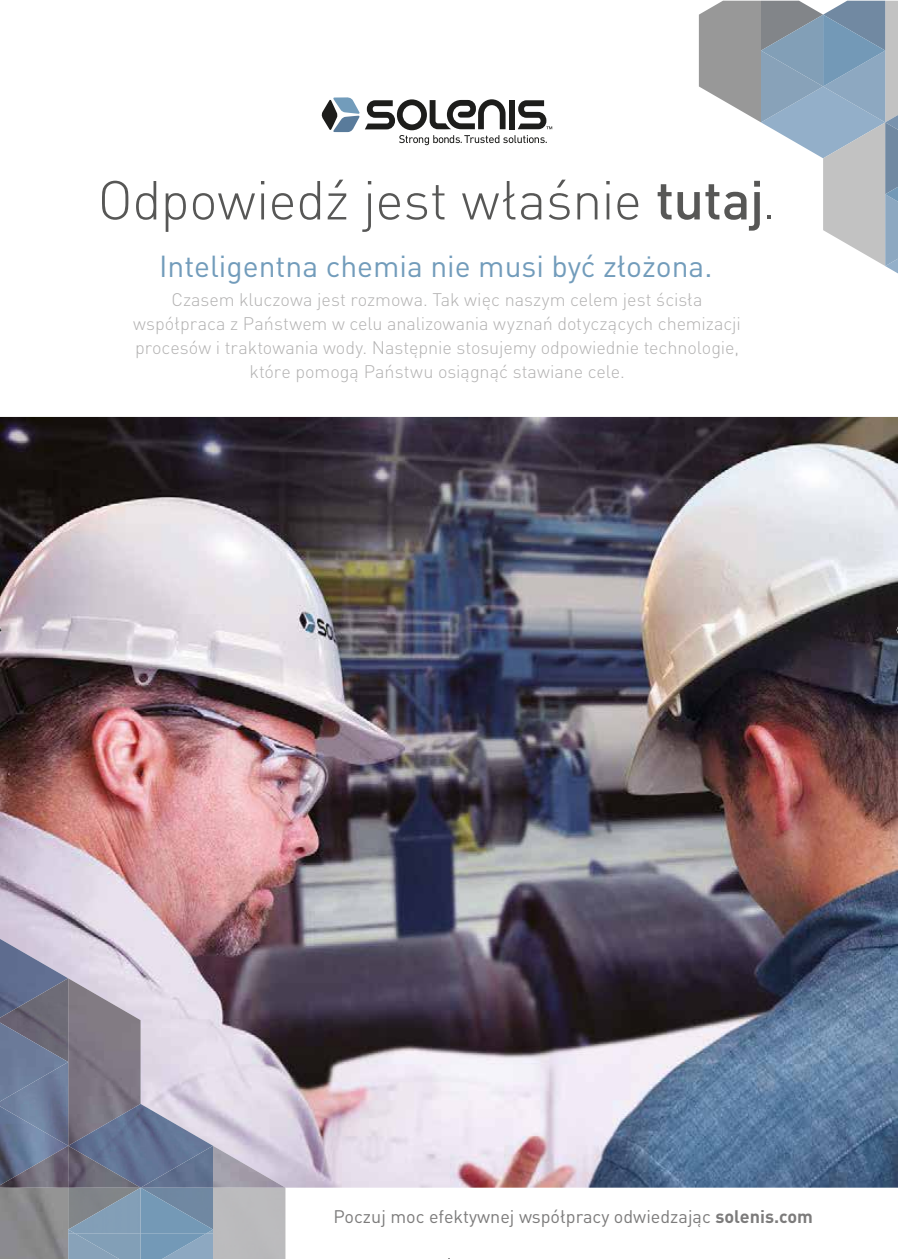
<style>
.page{position:relative;width:898px;height:1259px;background:#fff}
.page>*{position:absolute;margin:0;border:0;box-sizing:border-box;transform-origin:0 0}
.t1{font:300 54px "DIN Pro";letter-spacing:-.01em;color:#575756}
.t2{font:30px "DIN Pro";color:#729cbb}
.t3{font:300 18px/24px "DIN Pro";color:#b3b2b2;text-align:center}
.t4{font:18px "DIN Pro";color:#7c7b7b}
.s1{font-weight:500}
.s2{font-weight:700}
</style>
<div class="page">
<img style="left:0;top:417px;width:897px;height:770px">
<img style="left:0;top:939px;width:68px;height:39px">
<img style="left:0;top:978px;width:141px;height:128px">
<img style="left:0;top:1106px;width:68px;height:39px">
<img style="left:0;top:1022px;width:68px;height:79px">
<img style="left:213px;top:1145px;width:72px;height:114px">
<img style="left:68px;top:1104px;width:145px;height:41px">
<img style="left:68px;top:1145px;width:145px;height:84px">
<img style="left:0;top:1145px;width:68px;height:114px">
<svg style="left:68px;top:1229px;width:145px;height:30px;background:#81a0b9"></svg>
<svg style="left:321px;top:97px;width:231px;height:48px"></svg>
<svg style="left:698px;top:1px;width:199px;height:272px"></svg>
<svg style="left:0;top:622px;width:2px;height:16px"></svg>
<svg style="left:896px;top:622px;width:2px;height:16px"></svg>
<p class="t1" style="left:97px;top:158px;width:680px">Odpowiedź jest właśnie <span class="s1">tutaj</span>.</p>
<p class="t2" style="left:159px;top:243px;width:554px">Inteligentna chemia nie musi być złożona.</p>
<p class="t3" style="left:133px;top:286px;width:609px">Czasem kluczowa jest rozmowa. Tak więc naszym celem jest ścisła współpraca z Państwem w celu analizowania wyznań dotyczących chemizacji procesów i traktowania wody. Następnie stosujemy odpowiednie technologie, które pomogą Państwu osiągnąć stawiane cele.</p>
<p class="t4" style="left:333px;top:1202px;width:481px">Poczuj moc efektywnej współpracy odwiedzając <span class="s2">solenis.com</span></p>
</div>
